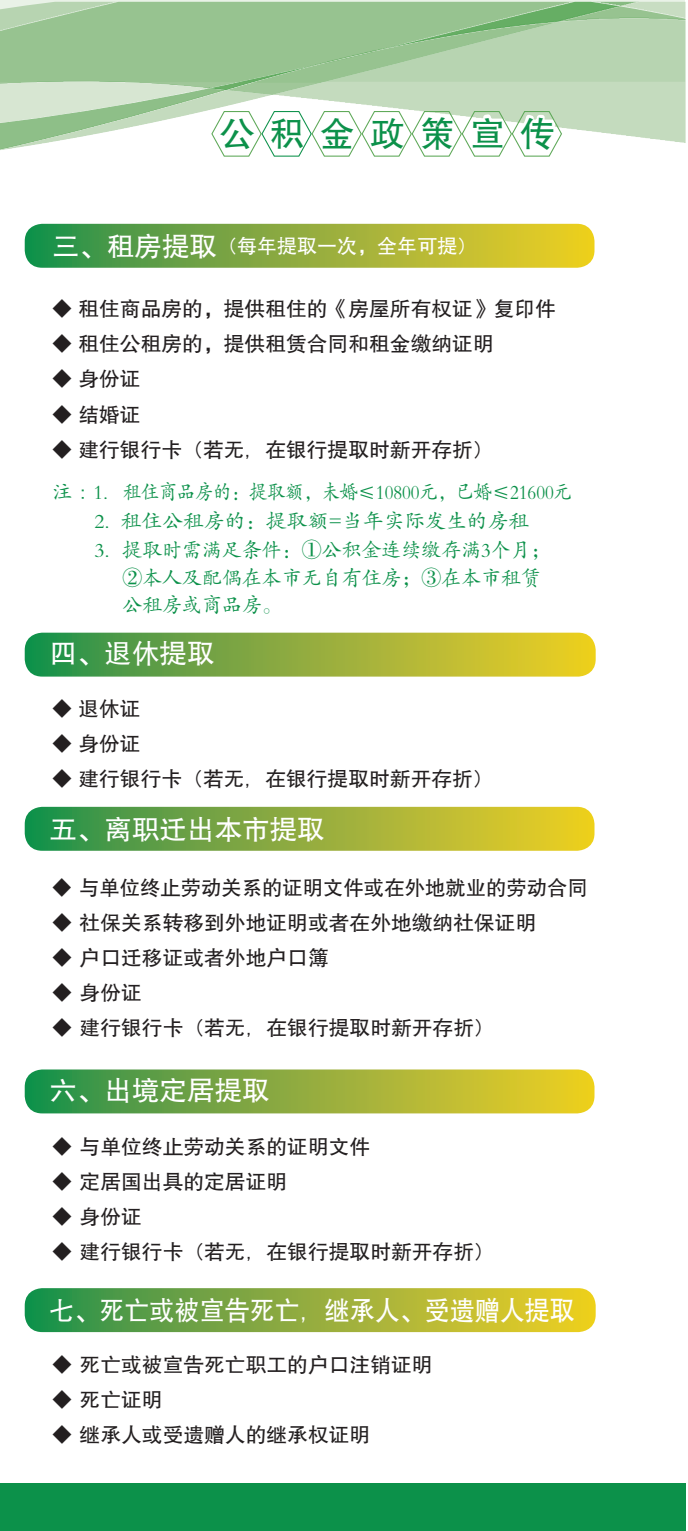
<style>
.page{position:relative;width:688px;height:1531px;background:#fff}
.page>*{position:absolute;margin:0;border:0;box-sizing:border-box;transform-origin:0 0}
.t1{font:35px "FZHTJW GB1 0";letter-spacing:.43em;color:#0c914a}
.t2{font:27.5px "FZHTJW GB1 0";color:#fff}
.t3{font:27.5px "FZHTJW GB1 0";color:#fff;scale:.91 1}
.t4{font:20.75px "FZHTJW GB1 0";color:#231f20}
.t5{font:20.75px/27.5px "FZKTJW GB1 0";color:#0c914a}
.t6{font:20px "FZHTJW GB1 0";color:#fff}
.s1{font-size:27.5px}
.s2{font-family:"MS Gothic"}
.s3{font-family:"Gulim"}
</style>
<div class="page">
<img style="left:620px;top:2px;width:65px;height:141px">
<img style="left:0;top:2px;width:620px;height:148px">
<div style="left:0;top:1483px;width:685px;height:48px;background:#0c914a"></div>
<svg style="left:25px;top:224px;width:569px;height:44px;background:#8fae3c"></svg>
<svg style="left:25px;top:633px;width:570px;height:43px;background:#8ead3b"></svg>
<svg style="left:25px;top:807px;width:569px;height:44px;background:#90af3e"></svg>
<svg style="left:25px;top:1069px;width:569px;height:44px;background:#90ae3d"></svg>
<svg style="left:25px;top:1288px;width:570px;height:44px;background:#8fae3e"></svg>
<svg style="left:211px;top:107px;width:351px;height:50px"></svg>
<h1 class="t1" style="left:219px;top:114px;width:337px">公积金政策宣传</h1>
<p class="t6" style="left:52px;top:235px;width:426px"><span class="s1">三、租房提取</span><span class="s2">（</span>每年提取一次，全年可提<span class="s2">）</span></p>
<p class="t4" style="left:52px;top:298px;width:505px"><span class="s3">◆</span> 租住商品房的，提供租住的《房屋所有权证》复印件</p>
<p class="t4" style="left:52px;top:333px;width:443px"><span class="s3">◆</span> 租住公租房的，提供租赁合同和租金缴纳证明</p>
<p class="t4" style="left:52px;top:368px;width:90px"><span class="s3">◆</span> 身份证</p>
<p class="t4" style="left:52px;top:403px;width:90px"><span class="s3">◆</span> 结婚证</p>
<p class="t4" style="left:52px;top:438px;width:443px"><span class="s3">◆</span> 建行银行卡<span class="s2">（</span>若无<span class="s2">，</span>在银行提取时新开存折<span class="s2">）</span></p>
<p class="t5" style="left:52px;top:478px;width:521px">注<span class="s2">：</span>1. 租住商品房的：提取额，未婚≤10800元，已婚≤21600元</p>
<p class="t5" style="left:94px;top:508px;width:436px">2. 租住公租房的：提取额=当年实际发生的房租</p>
<p class="t5" style="left:122px;top:537px;width:429px;text-indent:-28px">3. 提取时需满足条件：①公积金连续缴存满3个月；<br>②本人及配偶在本市无自有住房；③在本市租赁公租房或商品房。</p>
<h2 class="t2" style="left:50px;top:638px;width:166px">四、退休提取</h2>
<p class="t4" style="left:52px;top:697px;width:90px"><span class="s3">◆</span> 退休证</p>
<p class="t4" style="left:52px;top:732px;width:90px"><span class="s3">◆</span> 身份证</p>
<p class="t4" style="left:52px;top:767px;width:443px"><span class="s3">◆</span> 建行银行卡<span class="s2">（</span>若无<span class="s2">，</span>在银行提取时新开存折<span class="s2">）</span></p>
<h2 class="t2" style="left:50px;top:814px;width:276px">五、离职迁出本市提取</h2>
<p class="t4" style="left:52px;top:876px;width:537px"><span class="s3">◆</span> 与单位终止劳动关系的证明文件或在外地就业的劳动合同</p>
<p class="t4" style="left:52px;top:911px;width:486px"><span class="s3">◆</span> 社保关系转移到外地证明或者在外地缴纳社保证明</p>
<p class="t4" style="left:52px;top:946px;width:278px"><span class="s3">◆</span> 户口迁移证或者外地户口簿</p>
<p class="t4" style="left:52px;top:981px;width:91px"><span class="s3">◆</span> 身份证</p>
<p class="t4" style="left:52px;top:1016px;width:444px"><span class="s3">◆</span> 建行银行卡<span class="s2">（</span>若无<span class="s2">，</span>在银行提取时新开存折<span class="s2">）</span></p>
<h2 class="t2" style="left:50px;top:1075px;width:221px">六、出境定居提取</h2>
<p class="t4" style="left:52px;top:1136px;width:320px"><span class="s3">◆</span> 与单位终止劳动关系的证明文件</p>
<p class="t4" style="left:52px;top:1171px;width:237px"><span class="s3">◆</span> 定居国出具的定居证明</p>
<p class="t4" style="left:52px;top:1206px;width:91px"><span class="s3">◆</span> 身份证</p>
<p class="t4" style="left:52px;top:1241px;width:444px"><span class="s3">◆</span> 建行银行卡<span class="s2">（</span>若无<span class="s2">，</span>在银行提取时新开存折<span class="s2">）</span></p>
<h2 class="t3" style="left:50px;top:1295px;width:578px">七、死亡或被宣告死亡<span class="s2">，</span>继承人、受遗赠人提取</h2>
<p class="t4" style="left:52px;top:1353px;width:382px"><span class="s3">◆</span> 死亡或被宣告死亡职工的户口注销证明</p>
<p class="t4" style="left:52px;top:1388px;width:112px"><span class="s3">◆</span> 死亡证明</p>
<p class="t4" style="left:52px;top:1423px;width:320px"><span class="s3">◆</span> 继承人或受遗赠人的继承权证明</p>
</div>
